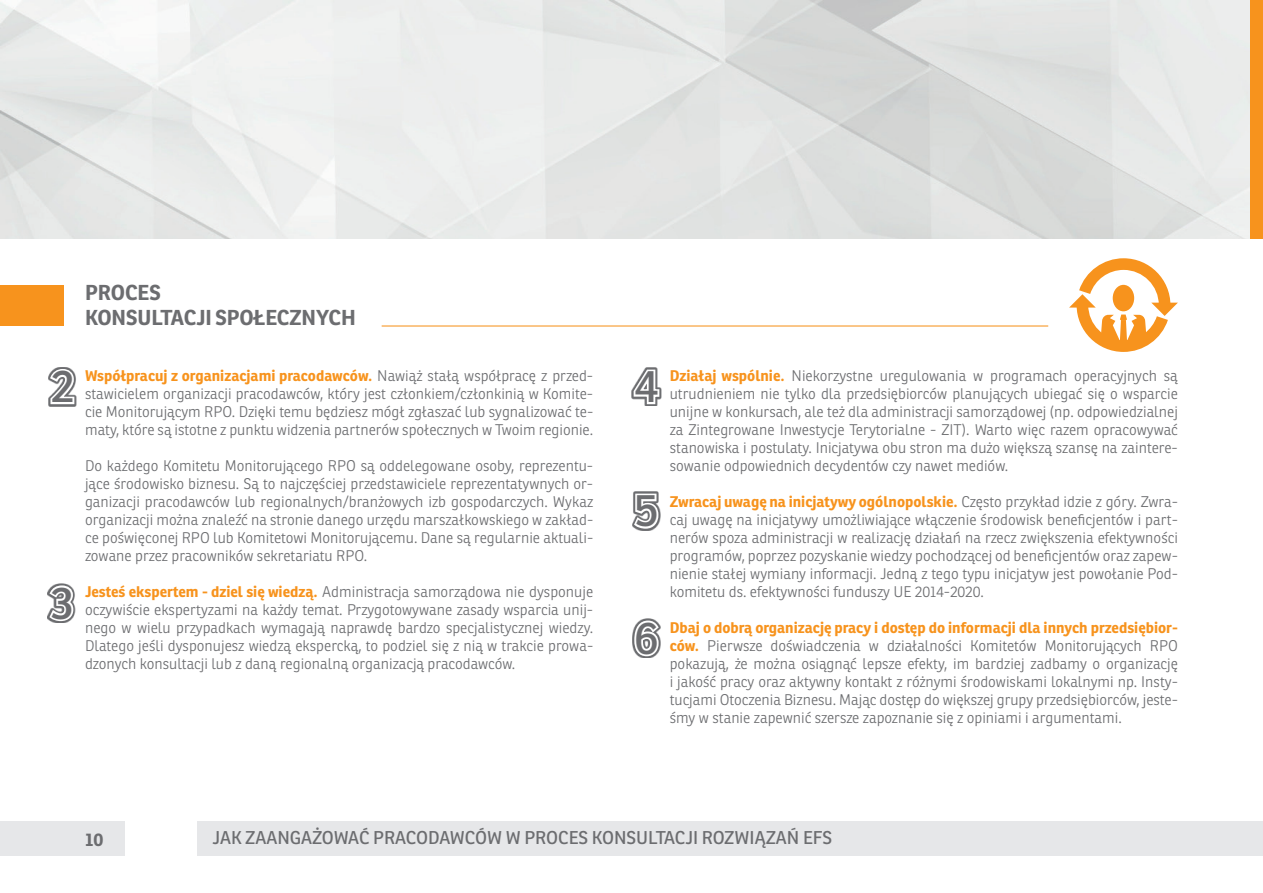
<style>
.page{position:relative;width:1263px;height:893px;background:#fff}
.page>*{position:absolute;margin:0;border:0;box-sizing:border-box;transform-origin:0 0}
.t1{font:45px "Ronnia";color:#6c6d70}
.t2{font:700 21px/25.2px "Ronnia";color:#6c6d70}
.t3{font:18px "Ronnia";color:#6c6d70}
.t4{font:700 18px "Ronnia";color:#6c6d70}
.t5{font:300 15px/18px "Ronnia";color:#6c6d70;text-align:justify}
.s1{font-weight:700;color:#f7931d}
</style>
<div class="page">
<div style="left:1250px;top:0;width:13px;height:238px;background:#f7931d"></div>
<svg style="left:1069px;top:258px;width:109px;height:94px"></svg>
<div style="left:0;top:285px;width:64px;height:40px;background:#f7931d"></div>
<hr style="left:382px;top:325px;width:666px;height:2px;background:#f7931d">
<svg style="left:632px;top:367px;width:29px;height:39px"></svg>
<svg style="left:633px;top:491px;width:25px;height:1px"></svg>
<svg style="left:632px;top:492px;width:28px;height:39px"></svg>
<svg style="left:632px;top:619px;width:29px;height:39px"></svg>
<svg style="left:48px;top:367px;width:29px;height:39px"></svg>
<svg style="left:47px;top:584px;width:28px;height:39px"></svg>
<div style="left:0;top:821px;width:124px;height:35px;background:#e6e7e9"></div>
<div style="left:198px;top:821px;width:1065px;height:35px;background:#e6e7e9"></div>
<h2 class="t2" style="left:85px;top:280px;width:272px">PROCES<br>KONSULTACJI SPOŁECZNYCH</h2>
<h1 class="t1" style="left:51px;top:358px;width:25px">2</h1>
<h1 class="t1" style="left:51px;top:575px;width:24px">3</h1>
<p class="t5" style="left:85px;top:366px;width:510px"><span class="s1">Współpracuj z organizacjami pracodawców.</span> Nawiąż stałą współpracę z przed&shy;stawicielem organizacji pracodawców, który jest członkiem/członkinią w Komite&shy;cie Monitorującym RPO. Dzięki temu będziesz mógł zgłaszać lub sygnalizować te&shy;maty, które są istotne z punktu widzenia partnerów społecznych w Twoim regionie.</p>
<p class="t5" style="left:85px;top:456px;width:510px">Do każdego Komitetu Monitorującego RPO są oddelegowane osoby, reprezentu&shy;jące środowisko biznesu. Są to najczęściej przedstawiciele reprezentatywnych or&shy;ganizacji pracodawców lub regionalnych/branżowych izb gospodarczych. Wykaz organizacji można znaleźć na stronie danego urzędu marszałkowskiego w zakład&shy;ce poświęconej RPO lub Komitetowi Monitorującemu. Dane są regularnie aktuali&shy;zowane przez pracowników sekretariatu RPO.</p>
<p class="t5" style="left:85px;top:582px;width:510px"><span class="s1">Jesteś ekspertem - dziel się wiedzą.</span> Administracja samorządowa nie dysponuje oczywiście ekspertyzami na każdy temat. Przygotowywane zasady wsparcia unij&shy;nego w wielu przypadkach wymagają naprawdę bardzo specjalistycznej wiedzy.<br>Dlatego jeśli dysponujesz wiedzą ekspercką, to podziel się z nią w trakcie prowa&shy;dzonych konsultacji lub z daną regionalną organizacją pracodawców.</p>
<h1 class="t1" style="left:634px;top:358px;width:26px">4</h1>
<h1 class="t1" style="left:635px;top:482px;width:25px">5</h1>
<h1 class="t1" style="left:634px;top:610px;width:26px">6</h1>
<p class="t5" style="left:670px;top:366px;width:510px"><span class="s1">Działaj wspólnie.</span> Niekorzystne uregulowania w programach operacyjnych są utrudnieniem nie tylko dla przedsiębiorców planujących ubiegać się o wsparcie unijne w konkursach, ale też dla administracji samorządowej (np. odpowiedzialnej za Zintegrowane Inwestycje Terytorialne - ZIT). Warto więc razem opracowywać stanowiska i postulaty. Inicjatywa obu stron ma dużo większą szansę na zaintere&shy;sowanie odpowiednich decydentów czy nawet mediów.</p>
<p class="t5" style="left:670px;top:492px;width:510px"><span class="s1">Zwracaj uwagę na inicjatywy ogólnopolskie.</span> Często przykład idzie z góry. Zwra&shy;caj uwagę na inicjatywy umożliwiające włączenie środowisk beneficjentów i part&shy;nerów spoza administracji w realizację działań na rzecz zwiększenia efektywności programów, poprzez pozyskanie wiedzy pochodzącej od beneficjentów oraz zapew&shy;nienie stałej wymiany informacji. Jedną z tego typu inicjatyw jest powołanie Pod&shy;komitetu ds. efektywności funduszy UE 2014-2020.</p>
<p class="t5" style="left:670px;top:618px;width:510px"><span class="s1">Dbaj o dobrą organizację pracy i dostęp do informacji dla innych przedsiębior&shy;ców.</span> Pierwsze doświadczenia w działalności Komitetów Monitorujących RPO pokazują, że można osiągnąć lepsze efekty, im bardziej zadbamy o organizację i jakość pracy oraz aktywny kontakt z różnymi środowiskami lokalnymi np. Insty&shy;tucjami Otoczenia Biznesu. Mając dostęp do większej grupy przedsiębiorców, jeste&shy;śmy w stanie zapewnić szersze zapoznanie się z opiniami i argumentami.</p>
<p class="t4" style="left:85px;top:828px;width:20px">10</p>
<p class="t3" style="left:213px;top:826px;width:621px">JAK ZAANGAŻOWAĆ PRACODAWCÓW W PROCES KONSULTACJI ROZWIĄZAŃ EFS</p>
</div>
